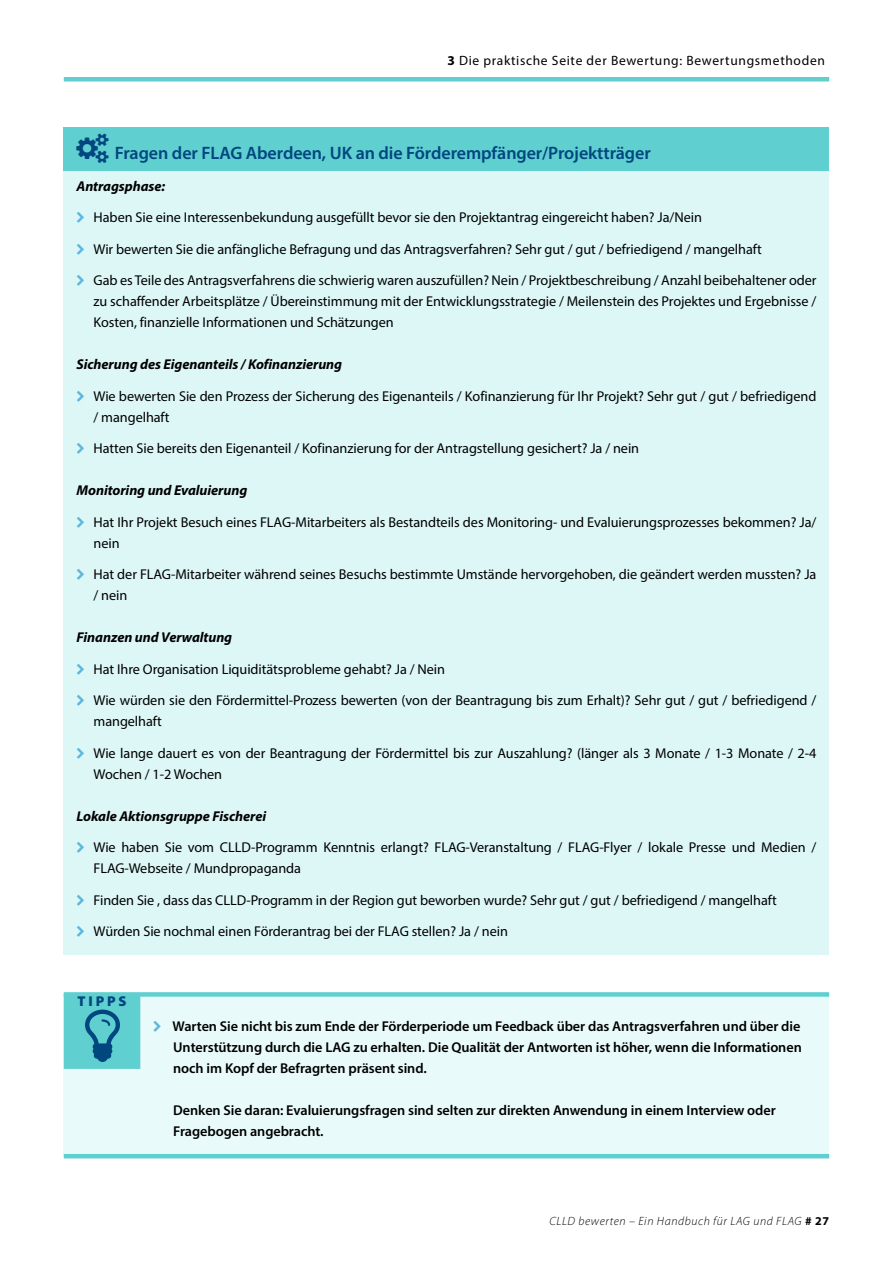
<style>
.page{position:relative;width:893px;height:1263px;background:#fff}
.page>*{position:absolute;margin:0;border:0;box-sizing:border-box;transform-origin:0 0}
.t1{font:600 18px "Myriad Pro";letter-spacing:-.005em;color:#00467f}
.t2{font:14.25px/21px "Myriad Pro";letter-spacing:-.005em;color:#000}
.t3{font:600 14.25px/21px "Myriad Pro";letter-spacing:-.005em;color:#000;text-align:justify}
.t4{font:italic 700 14.25px "Myriad Pro";letter-spacing:-.005em;color:#000}
.t5{font:900 14.25px "Myriad Pro";letter-spacing:.2em;color:#00467f}
.t6{font:13.5px "Myriad Pro";letter-spacing:.05em;color:#000}
.t7{font:italic 300 12px "Myriad Pro";letter-spacing:.05em;color:#000}
.s1{font-weight:700}
.s2{font-weight:700;font-style:normal}
</style>
<div class="page">
<div style="left:64px;top:77px;width:765px;height:5px;background:#60cfcf"></div>
<div style="left:64px;top:128px;width:765px;height:50px;background:#60cfcf"></div>
<div style="left:64px;top:171px;width:765px;height:38px;background:#ddf7f7"></div>
<div style="left:64px;top:203px;width:765px;height:37px;background:#ddf7f7"></div>
<div style="left:64px;top:234px;width:765px;height:38px;background:#ddf7f7"></div>
<div style="left:64px;top:266px;width:765px;height:79px;background:#ddf7f7"></div>
<div style="left:64px;top:318px;width:765px;height:38px;background:#ddf7f7"></div>
<div style="left:64px;top:350px;width:765px;height:37px;background:#ddf7f7"></div>
<div style="left:64px;top:381px;width:765px;height:59px;background:#ddf7f7"></div>
<div style="left:64px;top:434px;width:765px;height:37px;background:#ddf7f7"></div>
<div style="left:64px;top:444px;width:765px;height:38px;background:#ddf7f7"></div>
<div style="left:64px;top:476px;width:765px;height:37px;background:#ddf7f7"></div>
<div style="left:64px;top:507px;width:765px;height:59px;background:#ddf7f7"></div>
<div style="left:64px;top:560px;width:765px;height:58px;background:#ddf7f7"></div>
<div style="left:64px;top:591px;width:765px;height:38px;background:#ddf7f7"></div>
<div style="left:64px;top:623px;width:765px;height:37px;background:#ddf7f7"></div>
<div style="left:64px;top:654px;width:765px;height:38px;background:#ddf7f7"></div>
<div style="left:64px;top:686px;width:765px;height:58px;background:#ddf7f7"></div>
<div style="left:64px;top:738px;width:765px;height:59px;background:#ddf7f7"></div>
<div style="left:64px;top:770px;width:765px;height:37px;background:#ddf7f7"></div>
<div style="left:64px;top:801px;width:765px;height:38px;background:#ddf7f7"></div>
<div style="left:64px;top:833px;width:765px;height:58px;background:#ddf7f7"></div>
<div style="left:64px;top:885px;width:765px;height:38px;background:#ddf7f7"></div>
<div style="left:64px;top:917px;width:765px;height:37px;background:#ddf7f7"></div>
<div style="left:64px;top:994px;width:765px;height:162px;background:#e9fafb"></div>
<hr style="left:64px;top:1154px;width:765px;height:4px;background:#60cfcf">
<div style="left:64px;top:992px;width:765px;height:5px;background:#60cfcf"></div>
<div style="left:64px;top:994px;width:76px;height:75px;background:#60cfcf"></div>
<p class="t6" style="left:447px;top:52px;width:379px"><span class="s1">3</span> Die praktische Seite der Bewertung: Bewertungsmethoden</p>
<p class="t1" style="left:115px;top:142px;width:537px">Fragen der FLAG Aberdeen, UK an die Förderempfänger/Projektträger</p>
<p class="t4" style="left:77px;top:176px;width:90px">Antragsphase:</p>
<p class="t2" style="left:94px;top:206px;width:610px">Haben Sie eine Interessenbekundung ausgefüllt bevor sie den Projektantrag eingereicht haben? Ja/Nein</p>
<p class="t2" style="left:94px;top:238px;width:670px">Wir bewerten Sie die anfängliche Befragung und das Antragsverfahren? Sehr gut / gut / befriedigend / mangelhaft</p>
<p class="t2" style="left:94px;top:269px;width:724px;text-align:justify">Gab es Teile des Antragsverfahrens die schwierig waren auszufüllen? Nein / Projektbeschreibung / Anzahl beibehaltener oder zu schaffender Arbeitsplätze / Übereinstimmung mit der Entwicklungsstrategie / Meilenstein des Projektes und Ergebnisse / Kosten, finanzielle Informationen und Schätzungen</p>
<p class="t4" style="left:77px;top:355px;width:267px">Sicherung des Eigenanteils / Kofinanzierung</p>
<p class="t2" style="left:94px;top:385px;width:724px">Wie bewerten Sie den Prozess der Sicherung des Eigenanteils / Kofinanzierung für Ihr Projekt? Sehr gut / gut / befriedigend / mangelhaft</p>
<p class="t2" style="left:94px;top:437px;width:547px">Hatten Sie bereits den Eigenanteil / Kofinanzierung for der Antragstellung gesichert? Ja / nein</p>
<p class="t4" style="left:77px;top:481px;width:172px">Monitoring und Evaluierung</p>
<p class="t2" style="left:94px;top:511px;width:724px">Hat Ihr Projekt Besuch eines FLAG-Mitarbeiters als Bestandteils des Monitoring- und Evaluierungsprozesses bekommen? Ja/ nein</p>
<p class="t2" style="left:94px;top:563px;width:724px">Hat der FLAG-Mitarbeiter während seines Besuchs bestimmte Umstände hervorgehoben, die geändert werden mussten? Ja / nein</p>
<p class="t4" style="left:77px;top:628px;width:157px">Finanzen und Verwaltung</p>
<p class="t2" style="left:94px;top:658px;width:353px">Hat Ihre Organisation Liquiditätsprobleme gehabt? Ja / Nein</p>
<p class="t2" style="left:94px;top:689px;width:724px">Wie würden sie den Fördermittel-Prozess bewerten (von der Beantragung bis zum Erhalt)? Sehr gut / gut / befriedigend / mangelhaft</p>
<p class="t2" style="left:94px;top:742px;width:724px">Wie lange dauert es von der Beantragung der Fördermittel bis zur Auszahlung? (länger als 3 Monate / 1-3 Monate / 2-4<br>Wochen / 1-2 Wochen</p>
<p class="t4" style="left:77px;top:806px;width:191px">Lokale Aktionsgruppe Fischerei</p>
<p class="t2" style="left:94px;top:836px;width:724px">Wie haben Sie vom CLLD-Programm Kenntnis erlangt? FLAG-Veranstaltung / FLAG-Flyer / lokale Presse und Medien /<br>FLAG-Webseite / Mundpropaganda</p>
<p class="t2" style="left:94px;top:889px;width:685px">Finden Sie , dass das CLLD-Programm in der Region gut beworben wurde? Sehr gut / gut / befriedigend / mangelhaft</p>
<p class="t2" style="left:94px;top:920px;width:416px">Würden Sie nochmal einen Förderantrag bei der FLAG stellen? Ja / nein</p>
<p class="t5" style="left:78px;top:991px;width:51px">TIPPS</p>
<p class="t3" style="left:173px;top:1015px;width:631px">Warten Sie nicht bis zum Ende der Förderperiode um Feedback über das Antragsverfahren und über die Unterstützung durch die LAG zu erhalten. Die Qualität der Antworten ist höher, wenn die Informationen noch im Kopf der Befragrten präsent sind.</p>
<p class="t3" style="left:173px;top:1099px;width:604px">Denken Sie daran: Evaluierungsfragen sind selten zur direkten Anwendung in einem Interview oder<br>Fragebogen angebracht.</p>
<p class="t7" style="left:549px;top:1214px;width:281px">CLLD bewerten – Ein Handbuch für LAG und FLAG <span class="s2"># 27</span></p>
</div>
